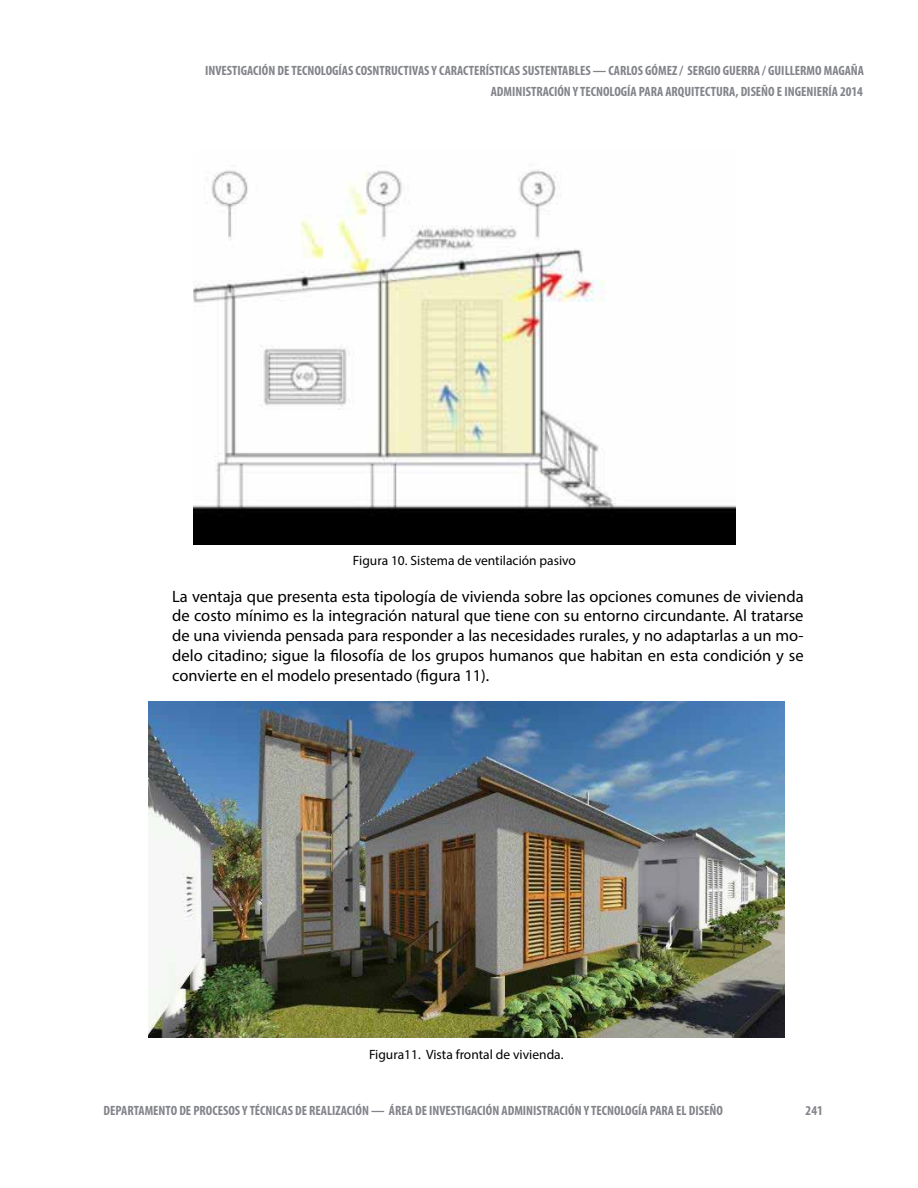
<style>
.page{position:relative;width:918px;height:1188px;background:#fff}
.page>*{position:absolute;margin:0;border:0;box-sizing:border-box;transform-origin:0 0}
.t1{font:16.5px/19.8px "Myriad Pro";color:#000;text-align:justify}
.t2{font:700 condensed 13.5px/20.7px "Myriad Pro";color:#82848a;text-align:right}
.t3{font:13.5px "Myriad Pro";color:#000}
</style>
<div class="page">
<img style="left:194px;top:170px;width:541px;height:375px">
<img style="left:149px;top:702px;width:636px;height:335px">
<p class="t2" style="left:205px;top:60px;width:660px">INVESTIGACIÓN DE TECNOLOGÍAS COSNTRUCTIVAS Y CARACTERÍSTICAS SUSTENTABLES — CARLOS GÓMEZ / SERGIO GUERRA / GUILLERMO MAGAÑA<br>ADMINISTRACIÓN Y TECNOLOGÍA PARA ARQUITECTURA, DISEÑO E INGENIERÍA 2014</p>
<p class="t3" style="left:353px;top:552px;width:225px">Figura 10. Sistema de ventilación pasivo</p>
<p class="t1" style="left:172px;top:586px;width:633px">La ventaja que presenta esta tipología de vivienda sobre las opciones comunes de vivienda de costo mínimo es la integración natural que tiene con su entorno circundante. Al tratarse de una vivienda pensada para responder a las necesidades rurales, y no adaptarlas a un mo&shy;delo citadino; sigue la filosofía de los grupos humanos que habitan en esta condición y se convierte en el modelo presentado (figura 11).</p>
<p class="t3" style="left:369px;top:1046px;width:196px">Figura11. Vista frontal de vivienda.</p>
<p class="t2" style="left:104px;top:1100px;width:621px">DEPARTAMENTO DE PROCESOS Y TÉCNICAS DE REALIZACIÓN — ÁREA DE INVESTIGACIÓN ADMINISTRACIÓN Y TECNOLOGÍA PARA EL DISEÑO</p>
<p class="t2" style="left:806px;top:1100px;width:19px">241</p>
</div>
